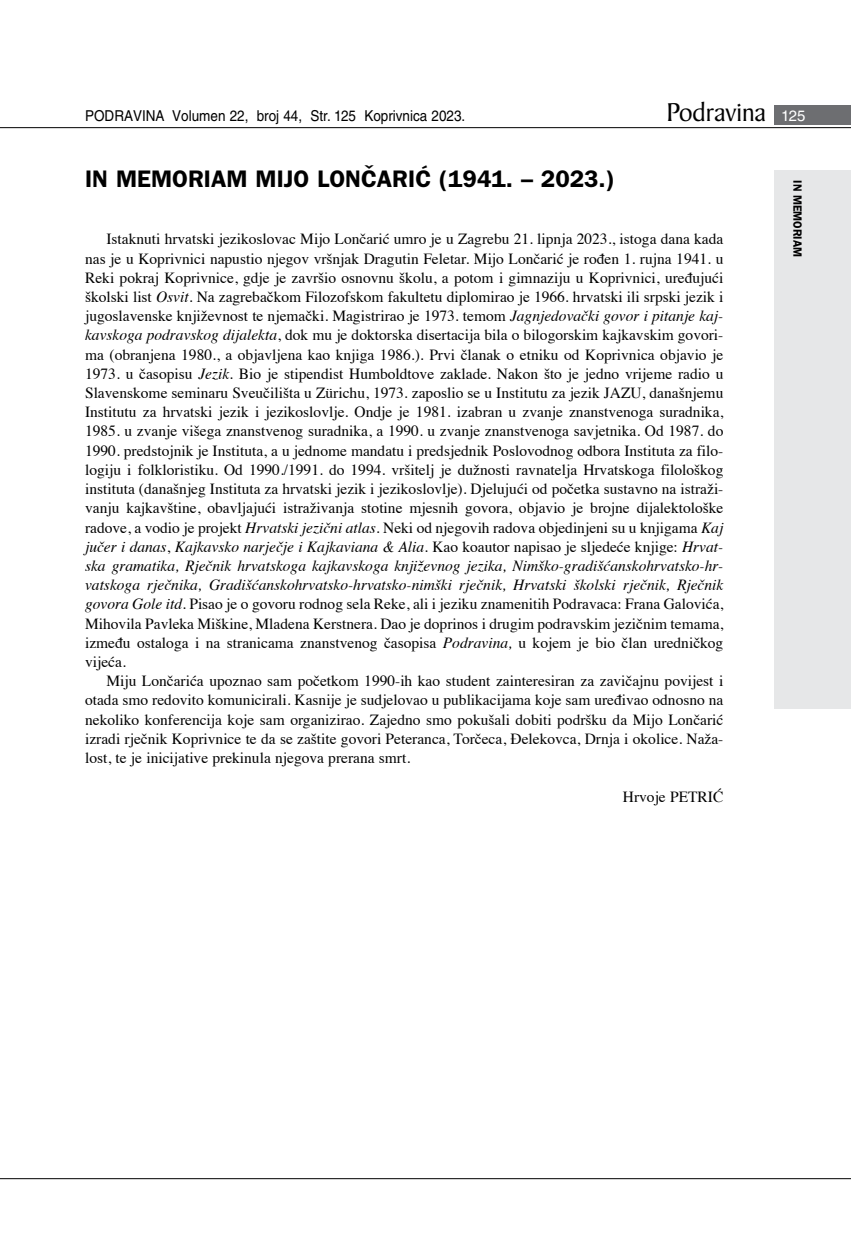
<style>
.page{position:relative;width:851px;height:1234px;background:#fff}
.page>*{position:absolute;margin:0;border:0;box-sizing:border-box;transform-origin:0 0}
.t1{font:27.6px "Baker Signet BT";color:#000}
.t2{font:600 24px "ITC Franklin Gothic Skin 29";color:#000}
.t3{font:15.45px/19.2px "Times";color:#000;text-align:justify}
.t4{font:15px "Helvetica LT Skin 29";color:#000;scale:.9 1}
.t5{font:600 12px "ITC Franklin Gothic Skin 29";letter-spacing:-.005em;color:#000;scale:.95 1}
.s1{font-family:"Helvetica LT Skin 29";font-size:15px;color:#fff}
.s2{font-style:italic}
</style>
<div class="page">
<div style="left:774px;top:170px;width:76px;height:538px;background:#e6e7e8"></div>
<div style="left:774px;top:105px;width:76px;height:19px;background:#6d6e71"></div>
<hr style="left:0;top:127px;width:850px;height:1px;background:#000">
<hr style="left:0;top:1177px;width:850px;height:1px;background:#000">
<p class="t4" style="left:85px;top:107px;width:424px">PODRAVINA Volumen 22, broj 44, Str. 125 Koprivnica 2023.</p>
<h1 class="t1" style="left:666px;top:95px;width:141px">Podravina <span class="s1">125</span></h1>
<h2 class="t2" style="left:85px;top:164px;width:531px">IN MEMORIAM MIJO LONČARIĆ (1941. – 2023.)</h2>
<p class="t3" style="left:85px;top:228px;width:639px;text-indent:21px">Istaknuti hrvatski jezikoslovac Mijo Lončarić umro je u Zagrebu 21. lipnja 2023., istoga dana kada nas je u Koprivnici napustio njegov vršnjak Dragutin Feletar. Mijo Lončarić je rođen 1. rujna 1941. u Reki pokraj Koprivnice, gdje je završio osnovnu školu, a potom i gimnaziju u Koprivnici, uređujući školski list <span class="s2">Osvit</span>. Na zagrebačkom Filozofskom fakultetu diplomirao je 1966. hrvatski ili srpski jezik i jugoslavenske književnost te njemački. Magistrirao je 1973. temom <span class="s2">Jagnjedovački govor i pitanje kaj&shy;kavskoga podravskog dijalekta</span>, dok mu je doktorska disertacija bila o bilogorskim kajkavskim govori&shy;ma (obranjena 1980., a objavljena kao knjiga 1986.). Prvi članak o etniku od Koprivnica objavio je 1973. u časopisu <span class="s2">Jezik</span>. Bio je stipendist Humboldtove zaklade. Nakon što je jedno vrijeme radio u Slavenskome seminaru Sveučilišta u Zürichu, 1973. zaposlio se u Institutu za jezik JAZU, današnjemu Institutu za hrvatski jezik i jezikoslovlje. Ondje je 1981. izabran u zvanje znanstvenoga suradnika, 1985. u zvanje višega znanstvenog suradnika, a 1990. u zvanje znanstvenoga savjetnika. Od 1987. do 1990. predstojnik je Instituta, a u jednome mandatu i predsjednik Poslovodnog odbora Instituta za filo&shy;logiju i folkloristiku. Od 1990./1991. do 1994. vršitelj je dužnosti ravnatelja Hrvatskoga filološkog instituta (današnjeg Instituta za hrvatski jezik i jezikoslovlje). Djelujući od početka sustavno na istraži&shy;vanju kajkavštine, obavljajući istraživanja stotine mjesnih govora, objavio je brojne dijalektološke radove, a vodio je projekt <span class="s2">Hrvatski jezični atlas</span>. Neki od njegovih radova objedinjeni su u knjigama <span class="s2">Kaj jučer i danas</span>, <span class="s2">Kajkavsko narječje i Kajkaviana &amp; Alia</span>. Kao koautor napisao je sljedeće knjige: <span class="s2">Hrvat&shy;ska gramatika, Rječnik hrvatskoga kajkavskoga književnog jezika, Nimško-gradišćanskohrvatsko-hr&shy;vatskoga rječnika, Gradišćanskohrvatsko-hrvatsko-nimški rječnik, Hrvatski školski rječnik, Rječnik govora Gole itd</span>. Pisao je o govoru rodnog sela Reke, ali i jeziku znamenitih Podravaca: Frana Galovića, Mihovila Pavleka Miškine, Mladena Kerstnera. Dao je doprinos i drugim podravskim jezičnim temama, između ostaloga i na stranicama znanstvenog časopisa <span class="s2">Podravina,</span> u kojem je bio član uredničkog vijeća.</p>
<p class="t3" style="left:85px;top:670px;width:639px;text-indent:21px">Miju Lončarića upoznao sam početkom 1990-ih kao student zainteresiran za zavičajnu povijest i otada smo redovito komunicirali. Kasnije je sudjelovao u publikacijama koje sam uređivao odnosno na nekoliko konferencija koje sam organizirao. Zajedno smo pokušali dobiti podršku da Mijo Lončarić izradi rječnik Koprivnice te da se zaštite govori Peteranca, Torčeca, Đelekovca, Drnja i okolice. Naža&shy;lost, te je inicijative prekinula njegova prerana smrt.</p>
<p class="t3" style="left:622px;top:785px;width:102px">Hrvoje PETRIĆ</p>
<p class="t5" style="left:804px;top:180px;width:82px;rotate:90deg">IN MEMORIAM</p>
</div>
